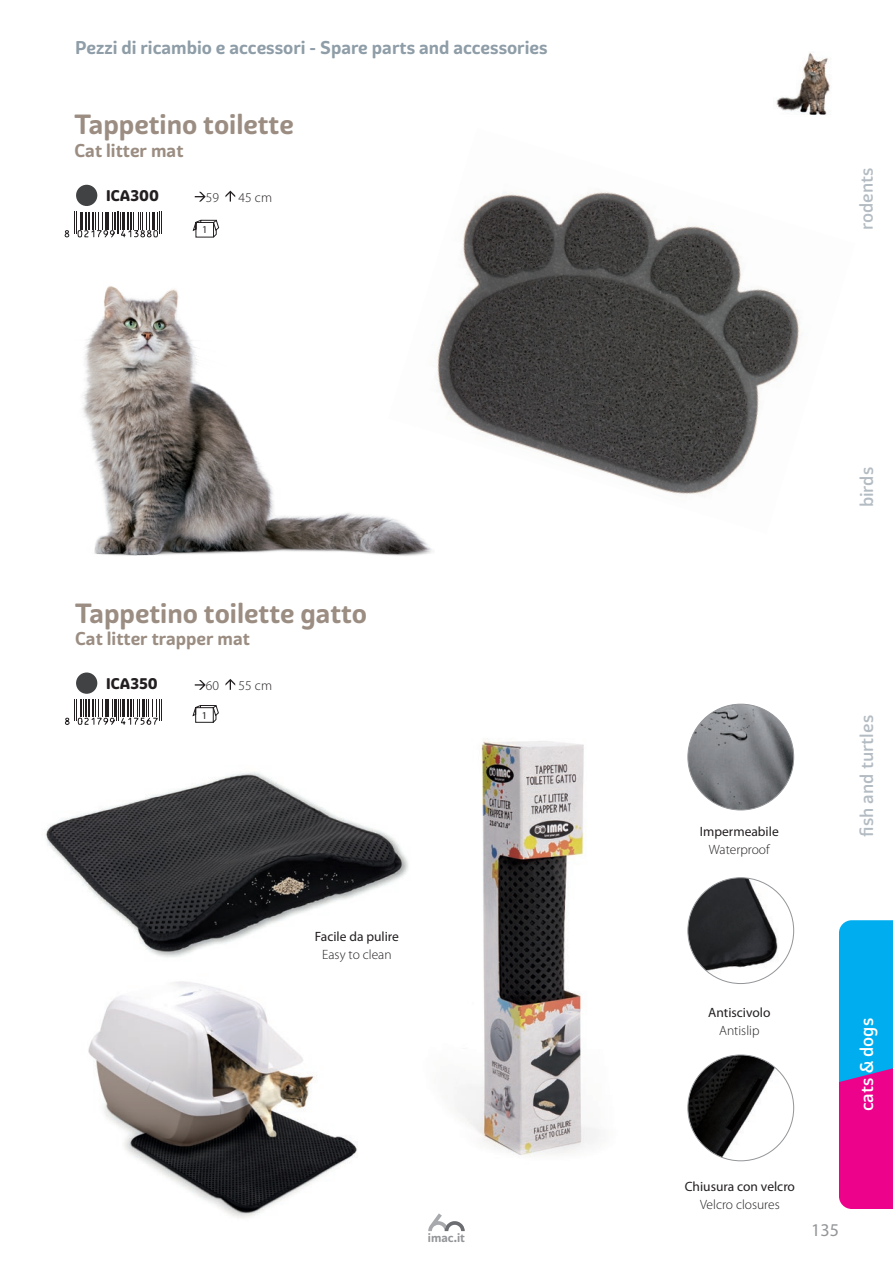
<style>
.page{position:relative;width:893px;height:1263px;background:#fff}
.page>*{position:absolute;margin:0;border:0;box-sizing:border-box;transform-origin:0 0}
.t1{font:700 27px "Graviola Soft";color:#9b8d82}
.t2{font:700 18px "Graviola Soft";color:#8e9da7}
.t3{font:700 18px "Graviola Soft";color:#9b8d82}
.t4{font:500 18px "Graviola Soft";color:#b4bcc3}
.t5{font:500 18px "Graviola Soft";color:#fff}
.t6{font:18px "Myriad Pro";color:#939598}
.t7{font:800 15px "Graviola Soft";color:#231f20}
.t8{font:300 13.5px "Myriad Pro";color:#231f20}
.t9{font:13.5px "Myriad Pro";color:#231f20}
.t10{font:700 12px "Graviola Soft";color:#939598}
.t11{font:10.5px "Myriad Pro";color:#231f20}
</style>
<div class="page">
<img style="left:776px;top:52px;width:54px;height:63px">
<img style="left:82px;top:286px;width:350px;height:270px">
<img style="left:388px;top:191px;width:412px;height:343px">
<img style="left:456px;top:736px;width:236px;height:419px">
<img style="left:88px;top:1035px;width:269px;height:183px">
<img style="left:688px;top:704px;width:106px;height:106px;border-radius:53px">
<img style="left:688px;top:878px;width:106px;height:105px;border-radius:53px">
<img style="left:688px;top:1055px;width:106px;height:106px;border-radius:53px">
<svg style="left:195px;top:192px;width:11px;height:10px"></svg>
<svg style="left:225px;top:191px;width:10px;height:11px"></svg>
<svg style="left:64px;top:212px;width:98px;height:25px"></svg>
<div style="left:76px;top:185px;width:21px;height:21px;background:#414243;border-radius:50%"></div>
<svg style="left:193px;top:220px;width:26px;height:17px"></svg>
<svg style="left:195px;top:680px;width:11px;height:10px"></svg>
<svg style="left:225px;top:679px;width:10px;height:11px"></svg>
<div style="left:76px;top:672px;width:21px;height:22px;background:#414243;border-radius:50%"></div>
<img style="left:45px;top:699px;width:446px;height:336px">
<svg style="left:839px;top:920px;width:54px;height:289px;background:#6e5fc1"></svg>
<svg style="left:428px;top:1213px;width:37px;height:18px"></svg>
<h2 class="t2" style="left:75px;top:36px;width:474px">Pezzi di ricambio e accessori - Spare parts and accessories</h2>
<h1 class="t1" style="left:75px;top:108px;width:221px">Tappetino toilette</h1>
<h2 class="t3" style="left:75px;top:139px;width:110px">Cat litter mat</h2>
<p class="t7" style="left:106px;top:186px;width:54px">ICA300</p>
<p class="t8" style="left:206px;top:190px;width:15px">59</p>
<p class="t8" style="left:238px;top:190px;width:35px">45 cm</p>
<p class="t11" style="left:202px;top:223px;width:7px">1</p>
<h1 class="t1" style="left:75px;top:596px;width:293px">Tappetino toilette gatto</h1>
<h2 class="t3" style="left:75px;top:627px;width:176px">Cat litter trapper mat</h2>
<p class="t7" style="left:106px;top:674px;width:53px">ICA350</p>
<p class="t8" style="left:206px;top:678px;width:15px">60</p>
<p class="t8" style="left:238px;top:678px;width:35px">55 cm</p>
<p class="t11" style="left:202px;top:709px;width:7px">1</p>
<p class="t9" style="left:315px;top:928px;width:85px">Facile da pulire</p>
<p class="t8" style="left:322px;top:947px;width:71px">Easy to clean</p>
<p class="t10" style="left:428px;top:1230px;width:39px">imac.it</p>
<h2 class="t4" style="left:855px;top:230px;width:64px;rotate:-90deg">rodents</h2>
<h2 class="t4" style="left:856px;top:507px;width:42px;rotate:-90deg">birds</h2>
<p class="t9" style="left:700px;top:824px;width:80px">Impermeabile</p>
<p class="t8" style="left:709px;top:842px;width:62px">Waterproof</p>
<h2 class="t4" style="left:856px;top:837px;width:123px;rotate:-90deg">fish and turtles</h2>
<p class="t9" style="left:708px;top:1004px;width:64px">Antiscivolo</p>
<p class="t8" style="left:719px;top:1023px;width:42px">Antislip</p>
<h2 class="t5" style="left:856px;top:1111px;width:95px;rotate:-90deg">cats &amp; dogs</h2>
<p class="t9" style="left:685px;top:1178px;width:112px">Chiusura con velcro</p>
<p class="t8" style="left:700px;top:1197px;width:81px">Velcro closures</p>
<h2 class="t6" style="left:811px;top:1219px;width:29px">135</h2>
</div>
